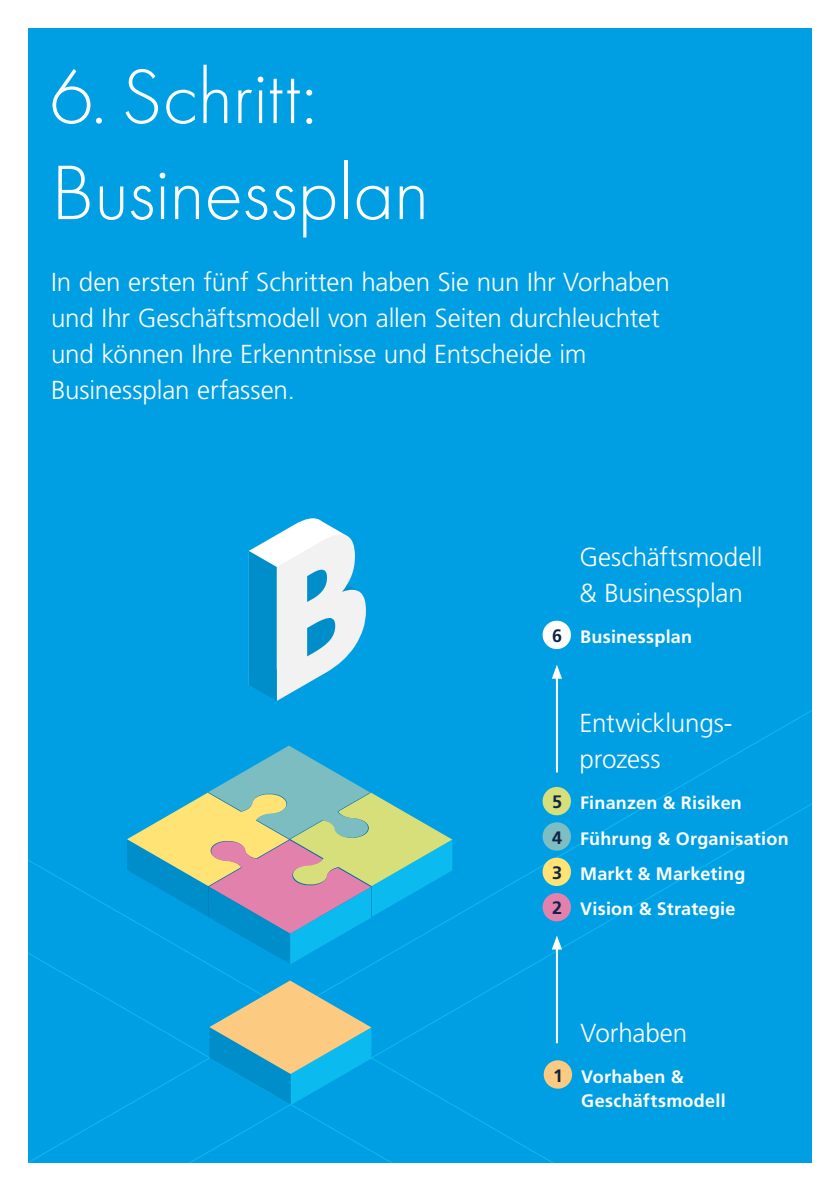
<style>
.page{position:relative;width:840px;height:1191px;background:#fff}
.page>*{position:absolute;margin:0;border:0;box-sizing:border-box;transform-origin:0 0}
.t1{font:300 80px/96px "Futura PT";letter-spacing:-.005em;color:#fff}
.t2{font:26px/36px "Frutiger LT 45 Lt";letter-spacing:-.005em;color:#fff}
.t3{font:18px/35.4px "Frutiger LT 65 Bd";letter-spacing:.015em;color:#fff}
.s1{color:#102449}
</style>
<div class="page">
<div style="left:28px;top:28px;width:783px;height:1134px;background:#009fe3"></div>
<svg style="left:28px;top:551px;width:783px;height:611px"></svg>
<svg style="left:209px;top:980px;width:162px;height:124px"></svg>
<svg style="left:127px;top:745px;width:325px;height:219px"></svg>
<svg style="left:249px;top:518px;width:117px;height:183px"></svg>
<div style="left:543px;top:1060px;width:28px;height:28px;background:#fcca80;border-radius:50%"></div>
<hr style="left:555px;top:946px;width:2px;height:97px;background:#fff">
<svg style="left:551px;top:935px;width:10px;height:14px"></svg>
<hr style="left:555px;top:675px;width:2px;height:97px;background:#fff">
<svg style="left:551px;top:664px;width:10px;height:14px"></svg>
<div style="left:542px;top:787px;width:28px;height:28px;background:#d6df7a;border-radius:50%"></div>
<div style="left:542px;top:822px;width:28px;height:28px;background:#7cbec2;border-radius:50%"></div>
<div style="left:542px;top:857px;width:28px;height:29px;background:#ffe374;border-radius:50%"></div>
<div style="left:542px;top:893px;width:28px;height:28px;background:#e281ac;border-radius:50%"></div>
<div style="left:542px;top:620px;width:28px;height:29px;background:#fff;border-radius:50%"></div>
<h1 class="t1" style="left:51px;top:49px;width:379px">6. Schritt:<br>Businessplan</h1>
<p class="t2" style="left:51px;top:264px;width:620px">In den ersten fünf Schritten haben Sie nun Ihr Vorhaben und Ihr Geschäftsmodell von allen Seiten durchleuchtet und können Ihre Erkenntnisse und Entscheide im Businessplan erfassen.</p>
<p class="t2" style="left:579px;top:539px;width:184px">Geschäftsmodell &amp; Businessplan</p>
<p class="t3" style="left:551px;top:619px;width:142px"><span class="s1">6</span> Businessplan</p>
<p class="t2" style="left:579px;top:705px;width:152px">Entwicklungs&shy;prozess</p>
<p class="t3" style="left:551px;top:785px;width:238px"><span class="s1">5</span> Finanzen &amp; Risiken<br><span class="s1">4</span> Führung &amp; Organisation<br><span class="s1">3</span> Markt &amp; Marketing<br><span class="s1">2</span> Vision &amp; Strategie</p>
<p class="t2" style="left:580px;top:1015px;width:108px">Vorhaben</p>
<p class="t3" style="left:581px;top:1064px;width:146px;line-height:24px;text-indent:-28px"><span class="s1">1</span> Vorhaben &amp;<br>Geschäftsmodell</p>
</div>
